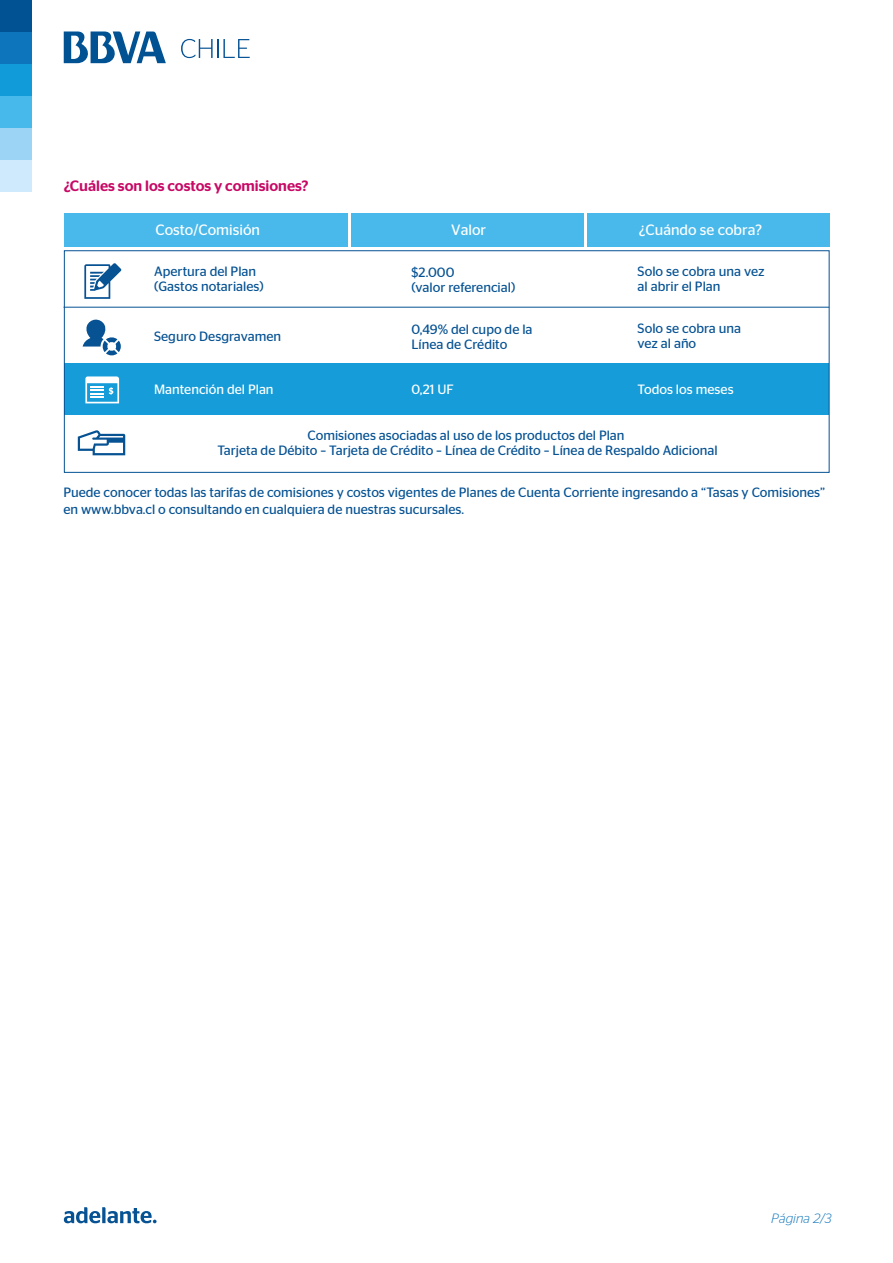
<style>
.page{position:relative;width:893px;height:1263px;background:#fff}
.page>*{position:absolute;margin:0;border:0;box-sizing:border-box;transform-origin:0 0}
.t1{font:15px "Stag Sans";color:#fff}
.t2{font:500 15px "Stag Sans";color:#c70965}
.t3{font:13.5px/15px "Stag Sans";color:#065293}
.t4{font:13.5px "Stag Sans";color:#fff}
.t5{font:italic 300 13.5px "Stag Sans";letter-spacing:.01em;color:#0f75bb}
</style>
<div class="page">
<svg style="left:181px;top:39px;width:69px;height:19px"></svg>
<div style="left:0;top:0;width:32px;height:32px;background:#015293"></div>
<div style="left:0;top:32px;width:32px;height:32px;background:#0c75bb"></div>
<div style="left:0;top:64px;width:32px;height:32px;background:#119cd9"></div>
<div style="left:0;top:96px;width:32px;height:32px;background:#48b9eb"></div>
<div style="left:0;top:128px;width:32px;height:32px;background:#9cd4f5"></div>
<div style="left:0;top:160px;width:32px;height:32px;background:#ceeafc"></div>
<svg style="left:64px;top:31px;width:102px;height:32px"></svg>
<svg style="left:64px;top:1207px;width:93px;height:16px"></svg>
<div style="left:587px;top:213px;width:242px;height:34px;background:#49b9eb"></div>
<div style="left:351px;top:213px;width:233px;height:34px;background:#49b9eb"></div>
<div style="left:64px;top:213px;width:284px;height:34px;background:#49b9eb"></div>
<div style="left:65px;top:363px;width:764px;height:51px;background:#169dd9"></div>
<svg style="left:84px;top:263px;width:38px;height:36px"></svg>
<svg style="left:83px;top:319px;width:38px;height:37px"></svg>
<svg style="left:85px;top:376px;width:34px;height:27px"></svg>
<div style="left:64px;top:250px;width:765px;height:223px;border:1px solid #065293"></div>
<hr style="left:64px;top:307px;width:765px;height:1px;background:#065293">
<svg style="left:78px;top:430px;width:47px;height:25px"></svg>
<p class="t2" style="left:64px;top:177px;width:246px">¿Cuáles son los costos y comisiones?</p>
<p class="t1" style="left:156px;top:221px;width:106px">Costo/Comisión</p>
<p class="t1" style="left:451px;top:221px;width:36px">Valor</p>
<p class="t1" style="left:639px;top:221px;width:125px">¿Cuándo se cobra?</p>
<p class="t3" style="left:154px;top:264px;width:111px">Apertura del Plan (Gastos notariales)</p>
<p class="t3" style="left:411px;top:265px;width:105px">$2.000<br>(valor referencial)</p>
<p class="t3" style="left:638px;top:264px;width:128px">Solo se cobra una vez al abrir el Plan</p>
<p class="t3" style="left:154px;top:329px;width:129px">Seguro Desgravamen</p>
<p class="t3" style="left:411px;top:322px;width:123px">0,49% del cupo de la<br>Línea de Crédito</p>
<p class="t3" style="left:638px;top:320px;width:105px">Solo se cobra una vez al año</p>
<p class="t4" style="left:154px;top:382px;width:121px">Mantención del Plan</p>
<p class="t4" style="left:411px;top:382px;width:44px">0,21 UF</p>
<p class="t4" style="left:638px;top:382px;width:98px">Todos los meses</p>
<p class="t3" style="left:217px;top:427px;width:502px;text-align:center">Comisiones asociadas al uso de los productos del Plan<br>Tarjeta de Débito – Tarjeta de Crédito – Línea de Crédito – Línea de Respaldo Adicional</p>
<p class="t3" style="left:63px;top:484px;width:763px;line-height:16.5px">Puede conocer todas las tarifas de comisiones y costos vigentes de Planes de Cuenta Corriente ingresando a “Tasas y Comisiones” en www.bbva.cl o consultando en cualquiera de nuestras sucursales.</p>
<p class="t5" style="left:771px;top:1211px;width:62px">Página 2/3</p>
</div>
